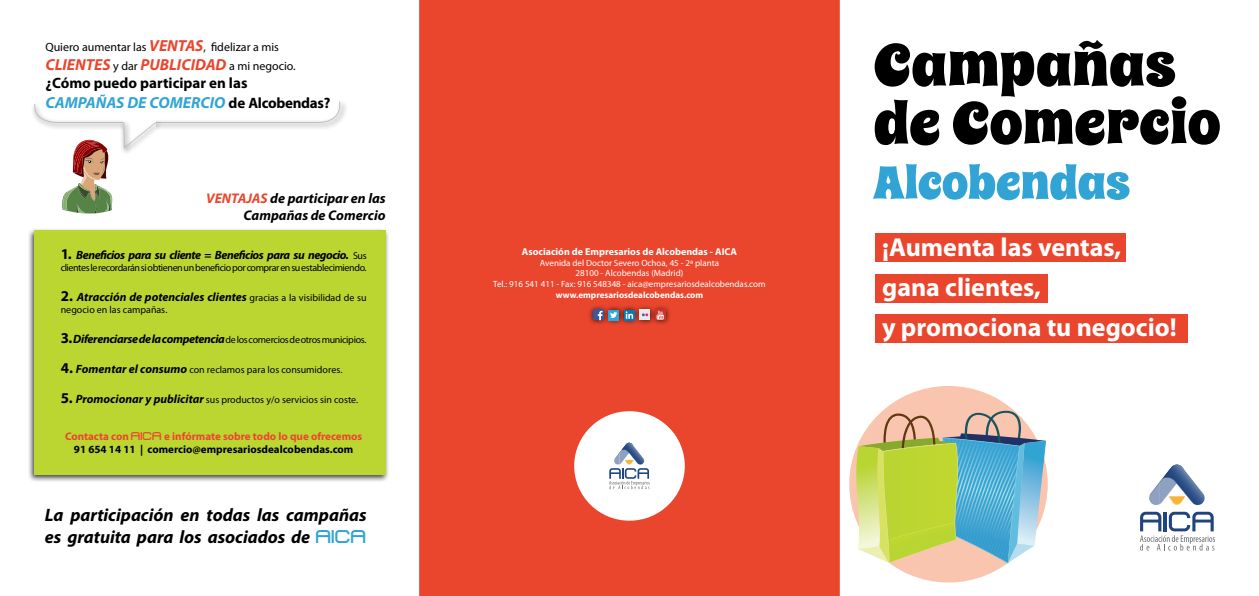
<style>
.page{position:relative;width:1259px;height:596px;background:#fff}
.page>*{position:absolute;margin:0;border:0;box-sizing:border-box;transform-origin:0 0}
.t1{font:58px/58px "Spicy Rice";color:#000;scale:1.15 1}
.t2{font:46px "Spicy Rice";letter-spacing:-.005em;color:#31a4d5;scale:1.15 1}
.t3{font:700 26px/40px "Myriad Pro";color:#fff}
.t4{font:italic 700 18px/21.6px "Myriad Pro";color:#000}
.t5{font:italic 700 16px "Myriad Pro";color:#ea462e}
.t6{font:italic 700 16px "Myriad Pro";color:#31a4d5}
.t7{font:700 15px "Myriad Pro";color:#000}
.t8{font:italic 700 14px/16.8px "Myriad Pro";color:#000;text-align:right}
.t9{font:italic 700 12px "Myriad Pro";color:#000}
.t10{font:italic 700 12px "Myriad Pro";letter-spacing:-.035em;color:#000}
.t11{font:12px "Myriad Pro";color:#000}
.t12{font:700 11px/13.2px "Myriad Pro";color:#000;text-align:center}
.t13{font:10px "Myriad Pro";letter-spacing:-.03em;color:#000}
.t14{font:10px "Myriad Pro";color:#000}
.t15{font:700 10px "Myriad Pro";color:#fff}
.t16{font:9px/10.8px "Myriad Pro";color:#fff;text-align:center}
.t17{font:700 9px "Myriad Pro";color:#fff}
.s1{font-weight:700;font-style:italic;font-size:16px;color:#ea462e}
.s2{font-weight:400;font-style:normal;font-size:12px;color:#000}
.s3{font-style:normal;font-size:15px;color:#000}
.s4{color:#ea462e}
.s5{font-style:normal;font-size:15px}
.s6{font-weight:400;font-style:normal;font-size:10px}
.s7{font-weight:700;font-size:15px}
.s8{font-weight:700;font-style:italic;font-size:12px}
.s9{font-family:"Dekers Bold";font-weight:400;color:#ea462e}
.s10{font-family:"Dekers Bold";font-weight:400;font-style:normal;color:#31a4d5}
</style>
<div class="page">
<div style="left:875px;top:313px;width:313px;height:29px;background:#ea462e"></div>
<div style="left:875px;top:274px;width:172px;height:28px;background:#ea462e"></div>
<div style="left:875px;top:233px;width:251px;height:29px;background:#ea462e"></div>
<div style="left:420px;top:0;width:419px;height:595px;background:#ea462e"></div>
<div style="left:574px;top:411px;width:111px;height:109px;background:#fff;border-radius:50%"></div>
<div style="left:849px;top:386px;width:198px;height:196px;background:#f9c5ae;border-radius:50%"></div>
<hr style="left:839px;top:0;width:1px;height:595px;background:#ea462e">
<hr style="left:419px;top:0;width:1px;height:595px;background:#ea462e">
<svg style="left:609px;top:442px;width:41px;height:47px"></svg>
<svg style="left:856px;top:410px;width:190px;height:153px"></svg>
<svg style="left:1149px;top:464px;width:56px;height:41px"></svg>
<svg style="left:1140px;top:511px;width:75px;height:39px"></svg>
<div style="left:31px;top:99px;width:317px;height:31px;background:#000;opacity:.75"></div>
<div style="left:27px;top:227px;width:362px;height:255px;background:#000;opacity:.75"></div>
<div style="left:34px;top:230px;width:352px;height:244px;background:#bcd631"></div>
<svg style="left:34px;top:100px;width:307px;height:114px"></svg>
<div style="left:587px;top:304px;width:22px;height:21px;background:#000;opacity:.75"></div>
<div style="left:593px;top:309px;width:10px;height:11px;background:#3b5999"></div>
<svg style="left:598px;top:310px;width:4px;height:10px"></svg>
<div style="left:634px;top:304px;width:22px;height:21px;background:#000;opacity:.75"></div>
<div style="left:639px;top:309px;width:11px;height:11px;background:#eaeaea"></div>
<svg style="left:642px;top:313px;width:6px;height:3px"></svg>
<div style="left:650px;top:304px;width:21px;height:21px;background:#000;opacity:.75"></div>
<svg style="left:655px;top:309px;width:10px;height:11px"></svg>
<svg style="left:656px;top:310px;width:8px;height:9px"></svg>
<div style="left:618px;top:304px;width:22px;height:21px;background:#000;opacity:.75"></div>
<svg style="left:624px;top:309px;width:11px;height:11px"></svg>
<svg style="left:625px;top:311px;width:8px;height:7px"></svg>
<div style="left:603px;top:304px;width:21px;height:21px;background:#000;opacity:.75"></div>
<div style="left:608px;top:309px;width:11px;height:11px;background:#2aa8e0"></div>
<svg style="left:610px;top:312px;width:7px;height:6px"></svg>
<p class="t11" style="left:45px;top:40px;width:235px">Quiero aumentar las <span class="s1">VENTAS</span>, fidelizar a mis</p>
<h3 class="t5" style="left:45px;top:54px;width:252px">CLIENTES <span class="s2">y dar</span> PUBLICIDAD <span class="s2">a mi negocio.</span></h3>
<h3 class="t7" style="left:45px;top:73px;width:204px">¿Cómo puedo participar en las</h3>
<h3 class="t6" style="left:45px;top:92px;width:286px">CAMPAÑAS DE COMERCIO <span class="s3">de Alcobendas?</span></h3>
<h3 class="t8" style="left:206px;top:189px;width:181px"><span class="s4">VENTAJAS</span> de participar en las<br>Campañas de Comercio</h3>
<p class="t10" style="left:61px;top:246px;width:307px"><span class="s5">1.</span> Beneficios para su cliente = Beneficios para su negocio. <span class="s6">Sus</span></p>
<p class="t13" style="left:61px;top:261px;width:307px">clientes le recordarán si obtienen un beneficio por comprar en su establecimiendo.</p>
<p class="t9" style="left:61px;top:288px;width:307px"><span class="s5">2.</span> Atracción de potenciales clientes <span class="s6">gracias a la visibilidad de su</span></p>
<p class="t14" style="left:61px;top:303px;width:108px">negocio en las campañas.</p>
<p class="t13" style="left:61px;top:333px;width:307px"><span class="s7">3.</span> <span class="s8">Diferenciarse de la competencia</span> de los comercios de otros municipios.</p>
<p class="t14" style="left:61px;top:363px;width:283px"><span class="s7">4.</span> <span class="s8">Fomentar el consumo</span> con reclamos para los consumidores.</p>
<p class="t14" style="left:61px;top:393px;width:299px"><span class="s7">5.</span> <span class="s8">Promocionar y publicitar</span> sus productos y/o servicios sin coste.</p>
<p class="t12" style="left:65px;top:429px;width:299px"><span class="s4">Contacta con</span> <span class="s9">AICA</span> <span class="s4">e infórmate sobre todo lo que ofrecemos<br></span>91 654 14 11 | comercio@empresariosdealcobendas.com</p>
<h3 class="t4" style="left:45px;top:503px;width:323px">La participación en todas las campañas es gratuita para los asociados de <span class="s10">AICA</span></h3>
<p class="t15" style="left:522px;top:245px;width:217px">Asociación de Empresarios de Alcobendas - AICA</p>
<p class="t16" style="left:493px;top:257px;width:274px">Avenida del Doctor Severo Ochoa, 45 - 2ª planta<br>28100 - Alcobendas (Madrid)<br>Tel.: 916 541 411 - Fax: 916 548348 - aica@empresariosdealcobendas.com</p>
<p class="t17" style="left:556px;top:289px;width:149px">www.empresariosdealcobendas.com</p>
<h1 class="t1" style="left:873px;top:37px;width:304px">Campañas de Comercio</h1>
<h2 class="t2" style="left:873px;top:151px;width:225px">Alcobendas</h2>
<h3 class="t3" style="left:882px;top:226px;width:296px">¡Aumenta las ventas, gana clientes,<br>y promociona tu negocio!</h3>
</div>
